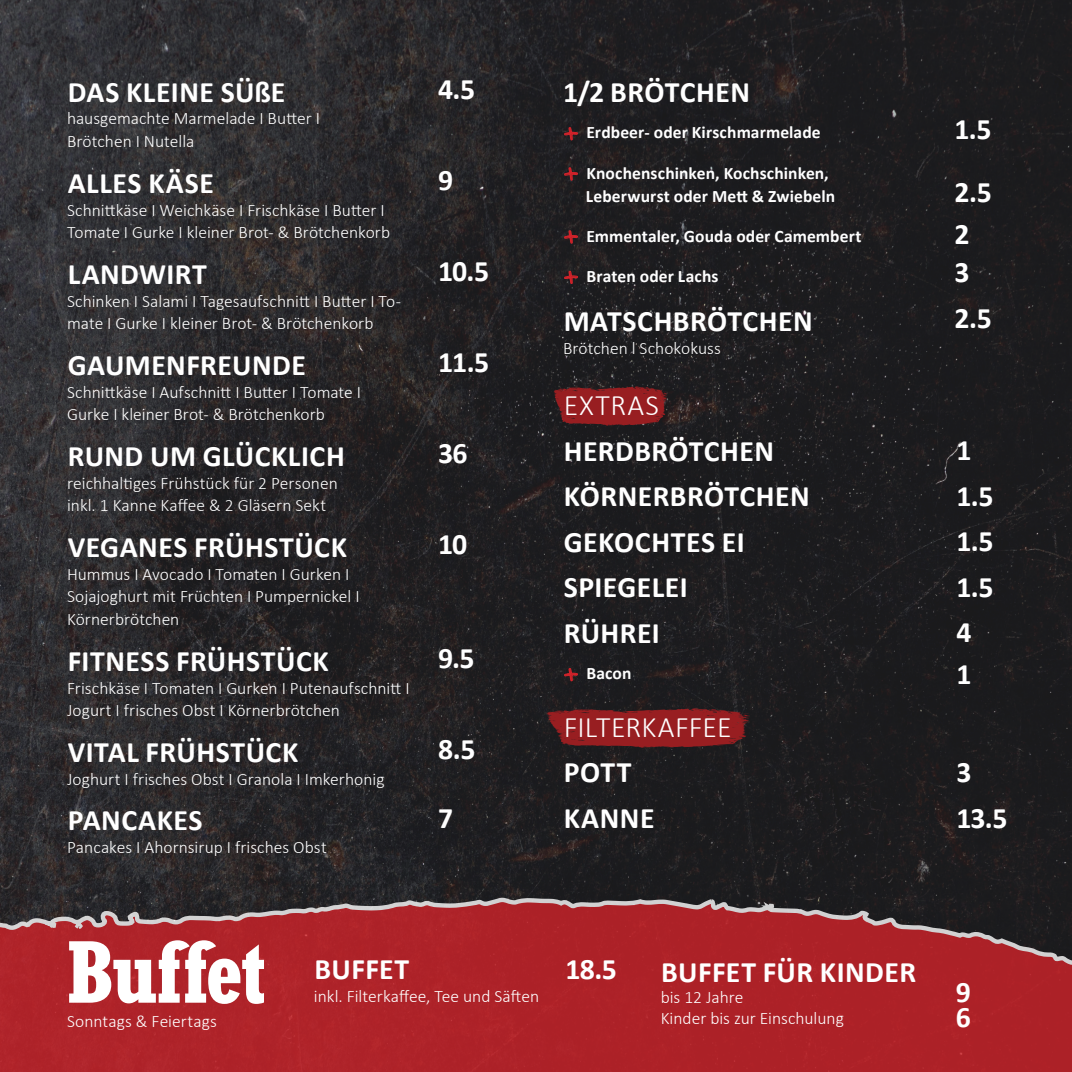
<style>
.page{position:relative;width:1072px;height:1072px;background:#fff}
.page>*{position:absolute;margin:0;border:0;box-sizing:border-box;transform-origin:0 0}
.t1{font:700 condensed 87.5px "Rockwell Std";letter-spacing:-.03em;color:#fff}
.t2{font:700 29.75px/45.5px "Calibri";letter-spacing:.015em;color:#fff}
.t3{font:300 29.75px "Calibri";letter-spacing:.01em;color:#fff}
.t4{font:300 17.5px/22.8px "Calibri";color:#fff}
.t5{font:700 17.5px/22.8px "Calibri";letter-spacing:.005em;color:#fff}
.s1{font-family:"Indie Flower";font-weight:400;font-size:29.75px;color:#d1232a}
</style>
<div class="page">
<img style="left:0;top:0;width:1071px;height:872px">
<svg style="left:0;top:872px;width:1071px;height:199px;background:#91262b"></svg>
<svg style="left:760px;top:899px;width:16px;height:13px"></svg>
<svg style="left:553px;top:386px;width:114px;height:40px;background:#811d20"></svg>
<svg style="left:545px;top:708px;width:205px;height:40px;background:#801d20"></svg>
<h2 class="t2" style="left:68px;top:68px;width:219px">DAS KLEINE SÜßE</h2>
<p class="t4" style="left:67px;top:107px;width:254px">hausgemachte Marmelade I Butter I<br>Brötchen I Nutella</p>
<h2 class="t2" style="left:68px;top:159px;width:148px">ALLES KÄSE</h2>
<p class="t4" style="left:67px;top:198px;width:324px">Schnittkäse I Weichkäse I Frischkäse I Butter I<br>Tomate I Gurke I kleiner Brot- &amp; Brötchenkorb</p>
<h2 class="t2" style="left:68px;top:250px;width:141px">LANDWIRT</h2>
<p class="t4" style="left:67px;top:289px;width:335px">Schinken I Salami I Tagesaufschnitt I Butter I To&shy;mate I Gurke I kleiner Brot- &amp; Brötchenkorb</p>
<h2 class="t2" style="left:68px;top:341px;width:240px">GAUMENFREUNDE</h2>
<p class="t4" style="left:67px;top:380px;width:295px">Schnittkäse I Aufschnitt I Butter I Tomate I<br>Gurke I kleiner Brot- &amp; Brötchenkorb</p>
<h2 class="t2" style="left:68px;top:432px;width:278px">RUND UM GLÜCKLICH</h2>
<p class="t4" style="left:67px;top:471px;width:272px">reichhaltiges Frühstück für 2 Personen inkl. 1 Kanne Kaffee &amp; 2 Gläsern Sekt</p>
<h2 class="t2" style="left:68px;top:523px;width:281px">VEGANES FRÜHSTÜCK</h2>
<p class="t4" style="left:67px;top:562px;width:294px">Hummus I Avocado I Tomaten I Gurken I<br>Sojajoghurt mit Früchten I Pumpernickel I<br>Körnerbrötchen</p>
<h2 class="t2" style="left:68px;top:637px;width:263px">FITNESS FRÜHSTÜCK</h2>
<p class="t4" style="left:67px;top:676px;width:344px">Frischkäse I Tomaten I Gurken I Putenaufschnitt I<br>Jogurt I frisches Obst I Körnerbrötchen</p>
<h2 class="t2" style="left:68px;top:728px;width:232px">VITAL FRÜHSTÜCK</h2>
<p class="t4" style="left:67px;top:767px;width:319px">Joghurt I frisches Obst I Granola I Imkerhonig</p>
<h2 class="t2" style="left:68px;top:796px;width:136px">PANCAKES</h2>
<p class="t4" style="left:67px;top:835px;width:261px">Pancakes I Ahornsirup I frisches Obst</p>
<h2 class="t2" style="left:438px;top:66px;width:39px">4.5</h2>
<h2 class="t2" style="left:438px;top:157px;width:17px">9</h2>
<h2 class="t2" style="left:438px;top:248px;width:52px">10.5</h2>
<h2 class="t2" style="left:438px;top:339px;width:53px">11.5</h2>
<h2 class="t2" style="left:438px;top:430px;width:31px">36</h2>
<h2 class="t2" style="left:438px;top:521px;width:31px">10</h2>
<h2 class="t2" style="left:438px;top:634px;width:38px">9.5</h2>
<h2 class="t2" style="left:438px;top:725px;width:39px">8.5</h2>
<h2 class="t2" style="left:438px;top:794px;width:17px">7</h2>
<h2 class="t2" style="left:563px;top:68px;width:188px">1/2 BRÖTCHEN</h2>
<p class="t5" style="left:563px;top:121px;width:259px"><span class="s1">+</span> Erdbeer- oder Kirschmarmelade</p>
<p class="t5" style="left:586px;top:161px;width:251px;text-indent:-23px"><span class="s1">+</span> Knochenschinken, Kochschinken,<br>Leberwurst oder Mett &amp; Zwiebeln</p>
<p class="t5" style="left:563px;top:224px;width:300px"><span class="s1">+</span> Emmentaler, Gouda oder Camembert</p>
<p class="t5" style="left:563px;top:264px;width:157px"><span class="s1">+</span> Braten oder Lachs</p>
<h2 class="t2" style="left:563px;top:297px;width:250px">MATSCHBRÖTCHEN</h2>
<p class="t4" style="left:563px;top:336px;width:159px">Brötchen l Schokokuss</p>
<h2 class="t3" style="left:563px;top:387px;width:97px">EXTRAS</h2>
<h2 class="t2" style="left:563px;top:427px;width:247px">HERDBRÖTCHEN<br>KÖRNERBRÖTCHEN<br>GEKOCHTES EI<br>SPIEGELEI<br>RÜHREI</h2>
<p class="t5" style="left:563px;top:661px;width:70px"><span class="s1">+</span> Bacon</p>
<h2 class="t3" style="left:563px;top:708px;width:169px">FILTERKAFFEE</h2>
<h2 class="t2" style="left:563px;top:748px;width:92px">POTT<br>KANNE</h2>
<h1 class="t1" style="left:67px;top:920px;width:201px">Buffet</h1>
<p class="t4" style="left:67px;top:1010px;width:151px">Sonntags &amp; Feiertags</p>
<h2 class="t2" style="left:314px;top:945px;width:96px">BUFFET</h2>
<p class="t4" style="left:314px;top:984px;width:227px">inkl. Filterkaffee, Tee und Säften</p>
<h2 class="t2" style="left:565px;top:945px;width:53px">18.5</h2>
<h2 class="t2" style="left:661px;top:948px;width:256px">BUFFET FÜR KINDER</h2>
<p class="t4" style="left:660px;top:986px;width:185px;line-height:21px">bis 12 Jahre<br>Kinder bis zur Einschulung</p>
<h2 class="t2" style="left:954px;top:96px;width:39px;line-height:63px">1.5<br>2.5</h2>
<h2 class="t2" style="left:954px;top:213px;width:17px;line-height:38.5px">2<br>3</h2>
<h2 class="t2" style="left:954px;top:294px;width:39px">2.5</h2>
<h2 class="t2" style="left:956px;top:426px;width:39px">1<br>1.5<br>1.5<br>1.5<br>4</h2>
<h2 class="t2" style="left:956px;top:650px;width:17px">1</h2>
<h2 class="t2" style="left:956px;top:748px;width:53px">3<br>13.5</h2>
<h2 class="t2" style="left:955px;top:979px;width:17px;line-height:24.5px">9<br>6</h2>
</div>
